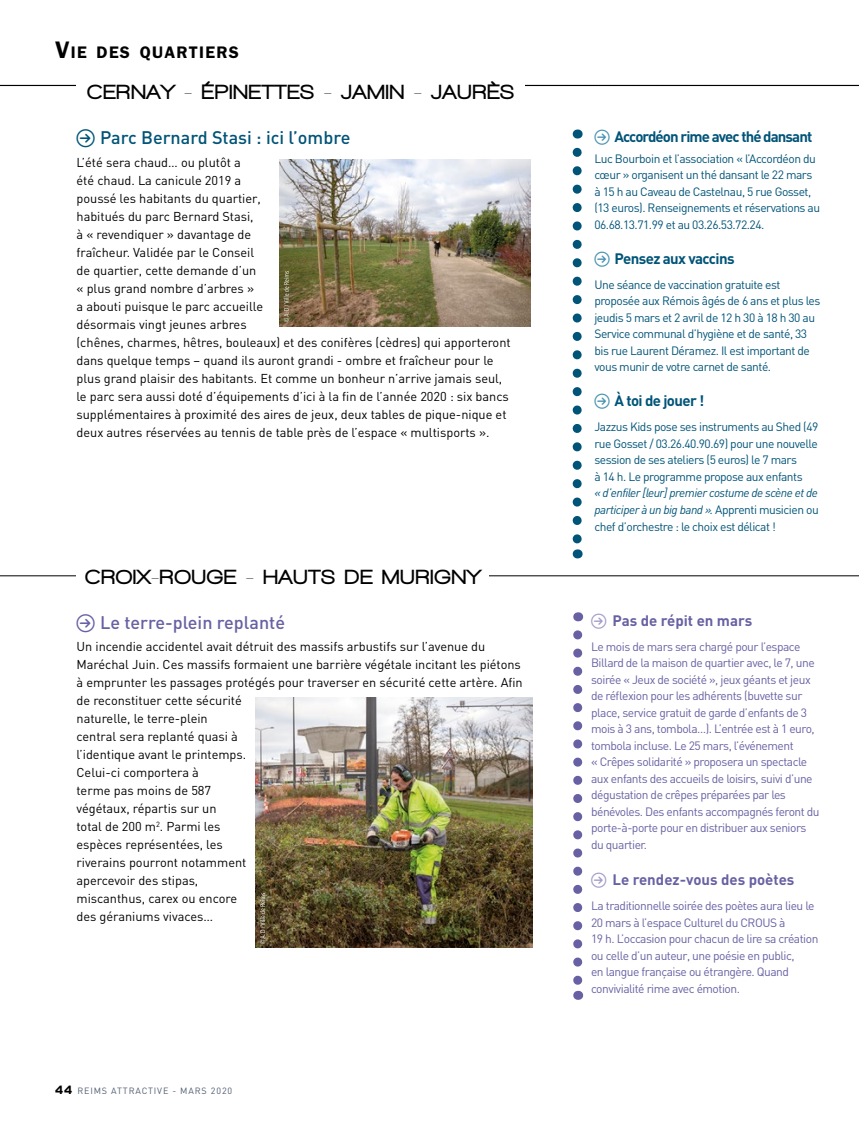
<style>
.page{position:relative;width:859px;height:1136px;background:#fff}
.page>*{position:absolute;margin:0;border:0;box-sizing:border-box;transform-origin:0 0}
.t1{font:900 21px "Walkway";letter-spacing:.06em;color:#000}
.t2{font:500 18px "DIN";color:#005478}
.t3{font:500 18px "DIN";color:#6761a3}
.t4{font:600 16.8px "Franklin Gothic";letter-spacing:.075em;color:#000}
.t5{font:700 15px "DIN";color:#6761a3}
.t6{font:700 15px "DIN";letter-spacing:-.04em;color:#005478}
.t7{font:700 15px "DIN";letter-spacing:-.06em;color:#005478}
.t8{font:12.75px/18px "DIN";color:#000}
.t9{font:12px/16.5px "DIN";letter-spacing:-.04em;color:#6761a3}
.t10{font:12px/16.5px "DIN";letter-spacing:-.04em;color:#005478}
.t11{font:italic 12px/16.5px "DINOT";letter-spacing:-.04em;color:#005478}
.t12{font:9px "DIN Bleu";letter-spacing:.095em;color:#525e73}
.s1{font-size:24px}
.s2{font-family:"Arrowstfb";font-weight:400}
.s3{font-family:"Nexa";font-weight:800;font-size:12px;color:#000}
.s4{font-family:"Arrowstfb";font-weight:400;color:#4591b0}
.s5{font-family:"DIN";font-style:normal}
.s6{font-family:"Arrowstfb";font-weight:400;color:#a19cc9}
</style>
<div class="page">
<svg style="left:573px;top:152px;width:9px;height:406px"></svg>
<svg style="left:573px;top:634px;width:9px;height:365px"></svg>
<hr style="left:0;top:575px;width:859px;height:1px;background:#000">
<svg style="left:0;top:85px;width:859px;height:1px"></svg>
<div style="left:77px;top:81px;width:448px;height:18px;background:#fff"></div>
<img style="left:280px;top:159px;width:250px;height:167px">
<div style="left:77px;top:565px;width:412px;height:19px;background:#fff"></div>
<img style="left:256px;top:697px;width:276px;height:250px">
<svg style="left:260px;top:892px;width:5px;height:51px"></svg>
<svg style="left:284px;top:271px;width:5px;height:51px"></svg>
<h3 class="t4" style="left:55px;top:42px;width:185px"><span class="s1">V</span>IE DES QUARTIERS</h3>
<h1 class="t1" style="left:87px;top:81px;width:428px">CERNAY - ÉPINETTES - JAMIN - JAURÈS</h1>
<h2 class="t2" style="left:77px;top:126px;width:275px"><span class="s2">N</span> Parc Bernard Stasi : ici l’ombre</h2>
<p class="t8" style="left:77px;top:153px;width:436px">L’été sera chaud… ou plutôt a<br>été chaud. La canicule 2019 a<br>poussé les habitants du quartier,<br>habitués du parc Bernard Stasi,<br>à « revendiquer » davantage de<br>fraîcheur. Validée par le Conseil<br>de quartier, cette demande d’un<br>« plus grand nombre d’arbres »<br>a abouti puisque le parc accueille<br>désormais vingt jeunes arbres<br>(chênes, charmes, hêtres, bouleaux) et des conifères (cèdres) qui apporteront dans quelque temps – quand ils auront grandi - ombre et fraîcheur pour le plus grand plaisir des habitants. Et comme un bonheur n’arrive jamais seul, le parc sera aussi doté d’équipements d’ici à la fin de l’année 2020 : six bancs supplémentaires à proximité des aires de jeux, deux tables de pique-nique et deux autres réservées au tennis de table près de l’espace « multisports ».</p>
<h1 class="t1" style="left:85px;top:565px;width:397px">CROIX-ROUGE - HAUTS DE MURIGNY</h1>
<h2 class="t3" style="left:77px;top:610px;width:210px"><span class="s2">N</span> Le terre-plein replanté</h2>
<p class="t8" style="left:77px;top:637px;width:448px">Un incendie accidentel avait détruit des massifs arbustifs sur l’avenue du Maréchal Juin. Ces massifs formaient une barrière végétale incitant les piétons à emprunter les passages protégés pour traverser en sécurité cette artère. Afin de reconstituer cette sécurité<br>naturelle, le terre-plein<br>central sera replanté quasi à<br>l’identique avant le printemps.<br>Celui-ci comportera à<br>terme pas moins de 587<br>végétaux, répartis sur un<br>total de 200 m<sup>2</sup>. Parmi les<br>espèces représentées, les<br>riverains pourront notamment<br>apercevoir des stipas,<br>miscanthus, carex ou encore<br>des géraniums vivaces…</p>
<p class="t12" style="left:55px;top:1085px;width:178px"><span class="s3">44</span> REIMS ATTRACTIVE - MARS 2020</p>
<p class="t7" style="left:594px;top:127px;width:219px"><span class="s4">N</span> Accordéon rime avec thé dansant</p>
<p class="t10" style="left:594px;top:150px;width:227px">Luc Bourboin et l’association « l’Accordéon du cœur » organisent un thé dansant le 22 mars à 15 h au Caveau de Castelnau, 5 rue Gosset, (13 euros). Renseignements et réservations au 06.68.13.71.99 et au 03.26.53.72.24.</p>
<p class="t6" style="left:594px;top:248px;width:142px"><span class="s4">N</span> Pensez aux vaccins</p>
<p class="t10" style="left:594px;top:276px;width:227px">Une séance de vaccination gratuite est proposée aux Rémois âgés de 6 ans et plus les jeudis 5 mars et 2 avril de 12 h 30 à 18 h 30 au Service communal d’hygiène et de santé, 33 bis rue Laurent Déramez. Il est important de vous munir de votre carnet de santé.</p>
<p class="t6" style="left:594px;top:391px;width:111px"><span class="s4">N</span> À toi de jouer !</p>
<p class="t10" style="left:594px;top:418px;width:225px">Jazzus Kids pose ses instruments au Shed (49 rue Gosset / 03.26.40.90.69) pour une nouvelle session de ses ateliers (5 euros) le 7 mars<br>à 14 h. Le programme propose aux enfants</p>
<p class="t11" style="left:594px;top:484px;width:226px">« d’enfiler [leur] premier costume de scène et de participer à un big band ». <span class="s5">Apprenti musicien ou</span></p>
<p class="t10" style="left:594px;top:517px;width:183px">chef d’orchestre : le choix est délicat !</p>
<p class="t5" style="left:591px;top:610px;width:163px"><span class="s6">N</span> Pas de répit en mars</p>
<p class="t9" style="left:591px;top:638px;width:230px">Le mois de mars sera chargé pour l’espace Billard de la maison de quartier avec, le 7, une soirée « Jeux de société », jeux géants et jeux de réflexion pour les adhérents (buvette sur place, service gratuit de garde d’enfants de 3 mois à 3 ans, tombola…). L’entrée est à 1 euro, tombola incluse. Le 25 mars, l’événement<br>« Crêpes solidarité » proposera un spectacle aux enfants des accueils de loisirs, suivi d’une dégustation de crêpes préparées par les bénévoles. Des enfants accompagnés feront du porte-à-porte pour en distribuer aux seniors du quartier.</p>
<p class="t5" style="left:591px;top:869px;width:205px"><span class="s6">N</span> Le rendez-vous des poètes</p>
<p class="t9" style="left:591px;top:897px;width:229px">La traditionnelle soirée des poètes aura lieu le 20 mars à l’espace Culturel du CROUS à<br>19 h. L’occasion pour chacun de lire sa création ou celle d’un auteur, une poésie en public,<br>en langue française ou étrangère. Quand convivialité rime avec émotion.</p>
</div>
